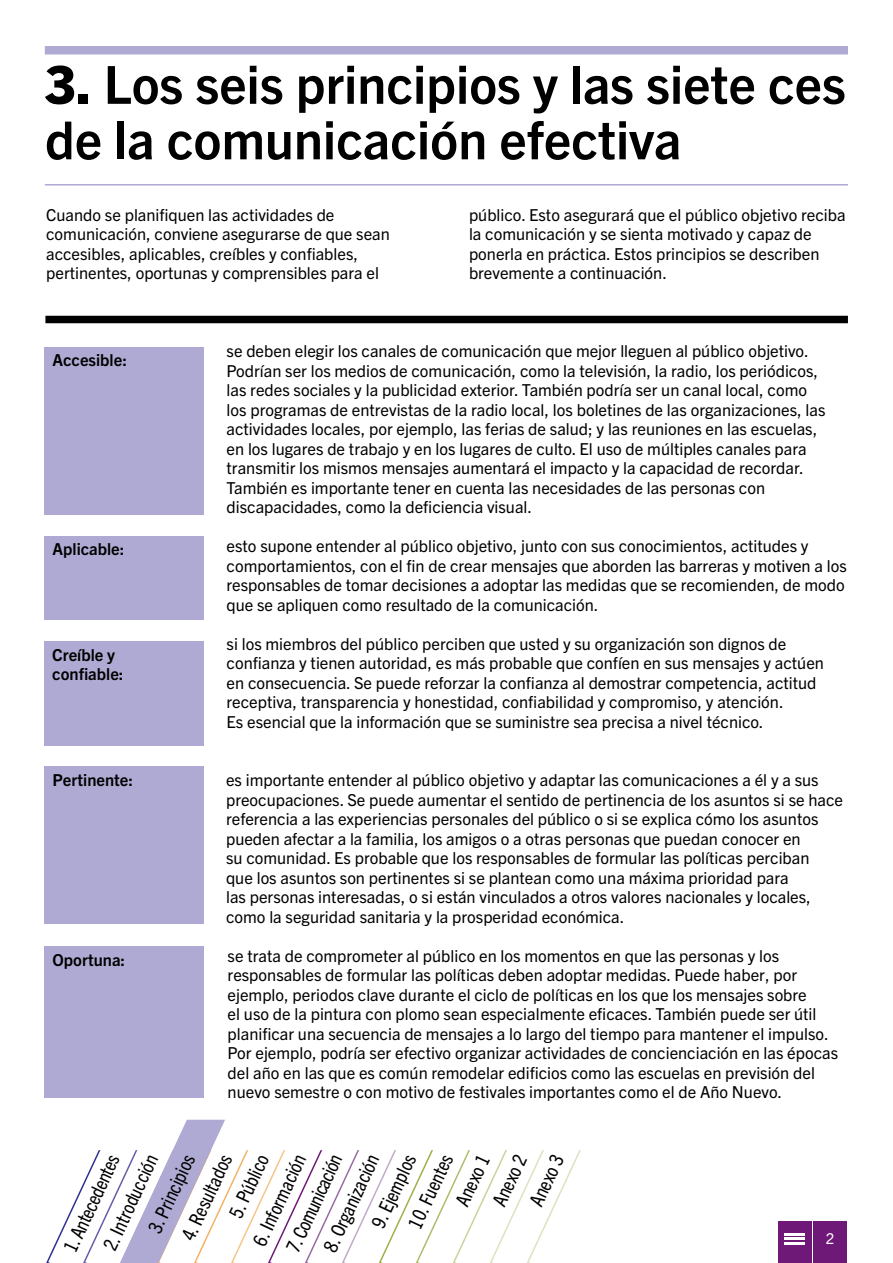
<style>
.page{position:relative;width:893px;height:1263px;background:#fff}
.page>*{position:absolute;margin:0;border:0;box-sizing:border-box;transform-origin:0 0}
.Chapter_Heading{font:700 52.5px/55.5px "Trade Gothic Next LT Pro";color:#000}
.t1{font:condensed 19.5px "Trade Gothic Next LT Pro";color:#000}
.Body_text{font:16.5px/19.5px "Trade Gothic Next LT Pro";color:#000}
.Sub-sub_heading{font:700 16.5px/19.5px "Trade Gothic Next LT Pro";color:#000}
.t2{font:15px "Trade Gothic Next LT Pro";color:#fff}
.s1{font-weight:800}
</style>
<div class="page">
<div style="left:45px;top:640px;width:159px;height:105px;background:#afaad3"></div>
<div style="left:45px;top:536px;width:159px;height:84px;background:#afaad3"></div>
<div style="left:45px;top:46px;width:803px;height:9px;background:#afaad3"></div>
<svg style="left:46px;top:1119px;width:535px;height:144px"></svg>
<hr style="left:45px;top:184px;width:803px;height:1px;background:#afaad3">
<div style="left:45px;top:316px;width:803px;height:7px;background:#000"></div>
<div style="left:45px;top:347px;width:159px;height:168px;background:#afaad3"></div>
<div style="left:45px;top:766px;width:159px;height:158px;background:#afaad3"></div>
<div style="left:45px;top:947px;width:159px;height:151px;background:#afaad3"></div>
<div style="left:813px;top:1221px;width:33px;height:42px;background:#6e1978"></div>
<div style="left:778px;top:1221px;width:33px;height:42px;background:#6e1978"></div>
<hr style="left:784px;top:1233px;width:20px;height:2px;background:#fff">
<hr style="left:784px;top:1237px;width:20px;height:3px;background:#fff">
<hr style="left:784px;top:1242px;width:20px;height:3px;background:#fff">
<p class="Chapter_Heading" style="left:45px;top:53px;width:802px"><span class="s1">3.</span> Los seis principios y las siete ces de la comunicación efectiva</p>
<p class="Body_text" style="left:46px;top:204px;width:345px">Cuando se planifiquen las actividades de comunicación, conviene asegurarse de que sean accesibles, aplicables, creíbles y confiables, pertinentes, oportunas y comprensibles para el</p>
<p class="Body_text" style="left:469px;top:204px;width:378px">público. Esto asegurará que el público objetivo reciba la comunicación y se sienta motivado y capaz de ponerla en práctica. Estos principios se describen brevemente a continuación.</p>
<p class="Sub-sub_heading" style="left:52px;top:349px;width:76px">Accesible:</p>
<p class="Body_text" style="left:227px;top:340px;width:600px">se deben elegir los canales de comunicación que mejor lleguen al público objetivo.<br>Podrían ser los medios de comunicación, como la televisión, la radio, los periódicos, las redes sociales y la publicidad exterior. También podría ser un canal local, como los programas de entrevistas de la radio local, los boletines de las organizaciones, las actividades locales, por ejemplo, las ferias de salud; y las reuniones en las escuelas, en los lugares de trabajo y en los lugares de culto. El uso de múltiples canales para transmitir los mismos mensajes aumentará el impacto y la capacidad de recordar.<br>También es importante tener en cuenta las necesidades de las personas con discapacidades, como la deficiencia visual.</p>
<p class="Sub-sub_heading" style="left:52px;top:538px;width:74px">Aplicable:</p>
<p class="Body_text" style="left:227px;top:535px;width:622px">esto supone entender al público objetivo, junto con sus conocimientos, actitudes y comportamientos, con el fin de crear mensajes que aborden las barreras y motiven a los responsables de tomar decisiones a adoptar las medidas que se recomienden, de modo que se apliquen como resultado de la comunicación.</p>
<p class="Sub-sub_heading" style="left:52px;top:644px;width:73px">Creíble y confiable:</p>
<p class="Body_text" style="left:227px;top:633px;width:599px">si los miembros del público perciben que usted y su organización son dignos de confianza y tienen autoridad, es más probable que confíen en sus mensajes y actúen en consecuencia. Se puede reforzar la confianza al demostrar competencia, actitud receptiva, transparencia y honestidad, confiabilidad y compromiso, y atención.<br>Es esencial que la información que se suministre sea precisa a nivel técnico.</p>
<p class="Sub-sub_heading" style="left:52px;top:769px;width:82px">Pertinente:</p>
<p class="Body_text" style="left:226px;top:769px;width:618px">es importante entender al público objetivo y adaptar las comunicaciones a él y a sus preocupaciones. Se puede aumentar el sentido de pertinencia de los asuntos si se hace referencia a las experiencias personales del público o si se explica cómo los asuntos pueden afectar a la familia, los amigos o a otras personas que puedan conocer en<br>su comunidad. Es probable que los responsables de formular las políticas perciban<br>que los asuntos son pertinentes si se plantean como una máxima prioridad para<br>las personas interesadas, o si están vinculados a otros valores nacionales y locales, como la seguridad sanitaria y la prosperidad económica.</p>
<p class="Sub-sub_heading" style="left:52px;top:949px;width:74px">Oportuna:</p>
<p class="Body_text" style="left:228px;top:945px;width:612px">se trata de comprometer al público en los momentos en que las personas y los responsables de formular las políticas deben adoptar medidas. Puede haber, por ejemplo, periodos clave durante el ciclo de políticas en los que los mensajes sobre<br>el uso de la pintura con plomo sean especialmente eficaces. También puede ser útil planificar una secuencia de mensajes a lo largo del tiempo para mantener el impulso.<br>Por ejemplo, podría ser efectivo organizar actividades de concienciación en las épocas del año en las que es común remodelar edificios como las escuelas en previsión del nuevo semestre o con motivo de festivales importantes como el de Año Nuevo.</p>
<p class="t1" style="left:402px;top:1222px;width:81px;rotate:-65deg">10. Fuentes</p>
<p class="t1" style="left:449px;top:1200px;width:57px;rotate:-65deg">Anexo 1</p>
<p class="t1" style="left:486px;top:1200px;width:57px;rotate:-65deg">Anexo 2</p>
<p class="t1" style="left:523px;top:1200px;width:57px;rotate:-65deg">Anexo 3</p>
<p class="t1" style="left:175px;top:1233px;width:94px;rotate:-65deg">4. Resultados</p>
<p class="t1" style="left:142px;top:1226px;width:86px;rotate:-65deg">3. Principios</p>
<p class="t1" style="left:223px;top:1211px;width:69px;rotate:-65deg">5. Público</p>
<p class="t1" style="left:57px;top:1246px;width:107px;rotate:-65deg">1. Antecedentes</p>
<p class="t1" style="left:365px;top:1221px;width:80px;rotate:-65deg">9. Ejemplos</p>
<p class="t1" style="left:280px;top:1245px;width:107px;rotate:-65deg">7. Comunicación</p>
<p class="t1" style="left:317px;top:1245px;width:107px;rotate:-65deg">8. Organización</p>
<p class="t1" style="left:97px;top:1243px;width:105px;rotate:-65deg">2. Introducción</p>
<p class="t1" style="left:246px;top:1239px;width:100px;rotate:-65deg">6. Información</p>
<p class="t2" style="left:826px;top:1228px;width:10px">2</p>
</div>
